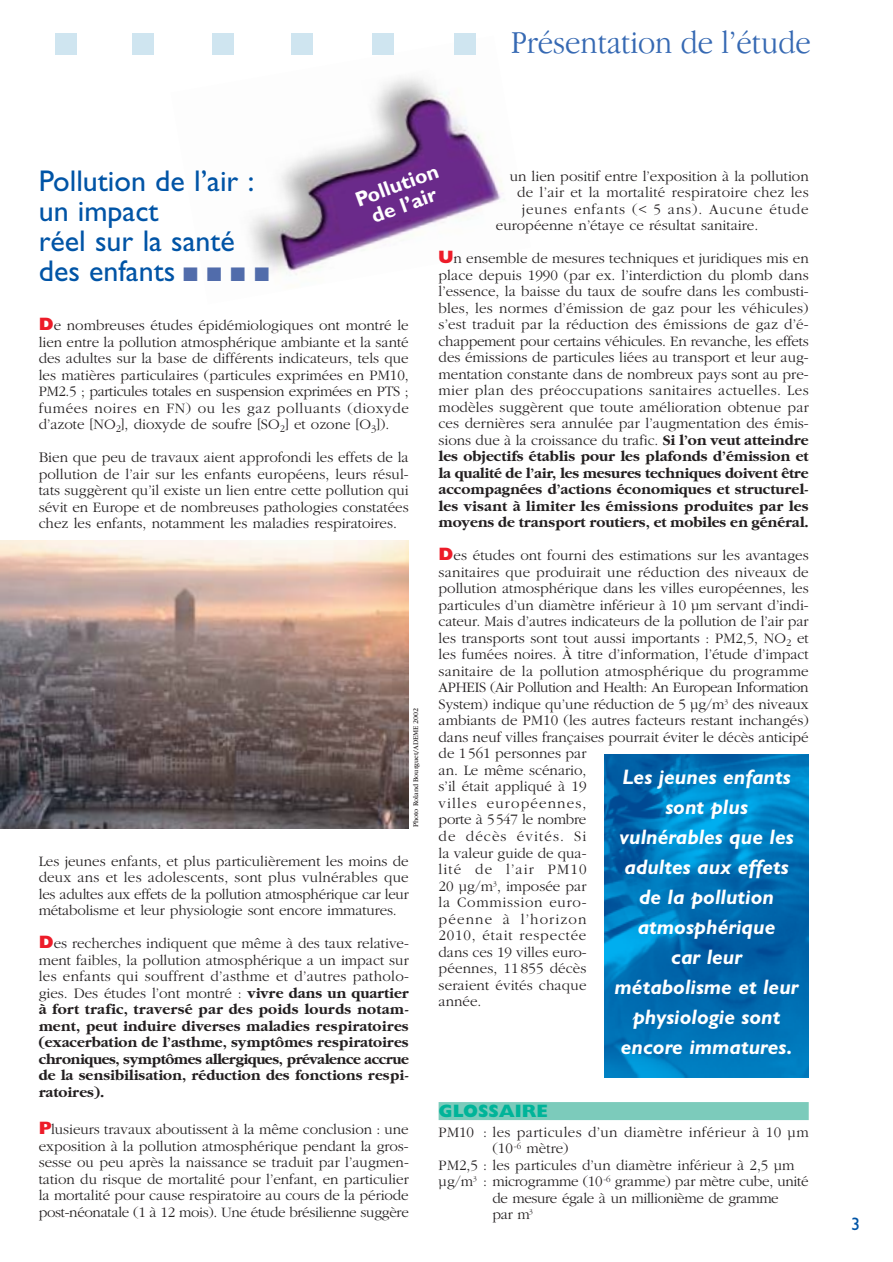
<style>
.page{position:relative;width:893px;height:1262px;background:#fff}
.page>*{position:absolute;margin:0;border:0;box-sizing:border-box;transform-origin:0 0}
.t1{font:300 33px "Garamond IT Cby BT";letter-spacing:-.005em;color:#3669b3;scale:.93 1}
.t2{font:30px/30px "Gill Sans";color:#0054a6}
.t3{font:italic 700 21px/30px "Gill Sans";color:#fff;text-align:center}
.t4{font:700 21px/21px "Gill Sans";color:#fff;text-align:center}
.t5{font:800 18px "Gill Sans";color:#00b499}
.t6{font:18px "Gill Sans";color:#0054a6}
.t7{font:300 15px/16.5px "Garamond";color:#231f20;text-align:justify}
.t8{font:700 15px/16.5px "Garamond";color:#231f20;text-align:justify}
.t9{font:300 15px "Garamond";letter-spacing:.025em;color:#231f20}
.t10{font:300 15px "Garamond";letter-spacing:.02em;color:#231f20}
.t11{font:300 15px "Garamond";letter-spacing:-.025em;color:#231f20}
.t12{font:300 15px "Garamond";letter-spacing:.055em;color:#231f20}
.t13{font:7.5px "Garamond";color:#231f20}
.s1{color:#516cab}
.s2{font-family:"Gill Sans";font-weight:800;font-size:18px;color:#ed1c29}
.s3{font-weight:700}
.s4{font-weight:300}
</style>
<div class="page">
<img style="left:212px;top:36px;width:293px;height:239px">
<div style="left:56px;top:33px;width:21px;height:21px;background:#cfe5f0"></div>
<div style="left:132px;top:33px;width:21px;height:21px;background:#cfe5f0"></div>
<img style="left:0;top:540px;width:409px;height:288px">
<div style="left:438px;top:1102px;width:370px;height:18px;background:#7ccbbb"></div>
<img style="left:604px;top:754px;width:204px;height:323px">
<div style="left:212px;top:33px;width:21px;height:21px;background:#cfe5f0"></div>
<div style="left:292px;top:33px;width:21px;height:21px;background:#cfe5f0"></div>
<div style="left:373px;top:33px;width:21px;height:21px;background:#cfe5f0"></div>
<div style="left:454px;top:33px;width:21px;height:21px;background:#cfe5f0"></div>
<h1 class="t1" style="left:511px;top:30px;width:324px">Présentation de l’étude</h1>
<h3 class="t4" style="left:353px;top:192px;width:89px;rotate:-20deg">Pollution de l’air</h3>
<h2 class="t2" style="left:39px;top:169px;width:232px">Pollution de l’air : un impact<br>réel sur la santé des enfants <span class="s1">■</span> <span class="s1">■</span> <span class="s1">■</span> <span class="s1">■</span></h2>
<p class="t7" style="left:39px;top:318px;width:371px"><span class="s2">D</span>e nombreuses études épidémiologiques ont montré le lien entre la pollution atmosphérique ambiante et la santé des adultes sur la base de différents indicateurs, tels que les matières particulaires (particules exprimées en PM10, PM2.5 ; particules totales en suspension exprimées en PTS ; fumées noires en FN) ou les gaz polluants (dioxyde d’azote [NO<sub>2</sub>], dioxyde de soufre [SO<sub>2</sub>] et ozone [O<sub>3</sub>]).</p>
<p class="t7" style="left:39px;top:450px;width:371px">Bien que peu de travaux aient approfondi les effets de la pollution de l’air sur les enfants européens, leurs résul&shy;tats suggèrent qu’il existe un lien entre cette pollution qui sévit en Europe et de nombreuses pathologies constatées chez les enfants, notamment les maladies respiratoires.</p>
<p class="t7" style="left:509px;top:169px;width:300px">un lien positif entre l’exposition à la pollution</p>
<p class="t10" style="left:517px;top:187px;width:293px">de l’air et la mortalité respiratoire chez les</p>
<p class="t12" style="left:522px;top:203px;width:288px">jeunes enfants (&lt; 5 ans). Aucune étude</p>
<p class="t7" style="left:496px;top:218px;width:264px">européenne n’étaye ce résultat sanitaire.</p>
<p class="t7" style="left:438px;top:251px;width:371px"><span class="s2">U</span>n ensemble de mesures techniques et juridiques mis en place depuis 1990 (par ex. l’interdiction du plomb dans l’essence, la baisse du taux de soufre dans les combusti&shy;bles, les normes d’émission de gaz pour les véhicules) s’est traduit par la réduction des émissions de gaz d’é&shy;chappement pour certains véhicules. En revanche, les effets des émissions de particules liées au transport et leur aug&shy;mentation constante dans de nombreux pays sont au pre&shy;mier plan des préoccupations sanitaires actuelles. Les modèles suggèrent que toute amélioration obtenue par ces dernières sera annulée par l’augmentation des émis&shy;sions due à la croissance du trafic. <span class="s3">Si l’on veut atteindre les objectifs établis pour les plafonds d’émission et la qualité de l’air, les mesures techniques doivent être accompagnées d’actions économiques et structurel&shy;les visant à limiter les émissions produites par les moyens de transport routiers, et mobiles en général.</span></p>
<p class="t7" style="left:438px;top:548px;width:371px;text-align:left"><span class="s2">D</span>es études ont fourni des estimations sur les avantages sanitaires que produirait une réduction des niveaux de pollution atmosphérique dans les villes européennes, les particules d’un diamètre inférieur à 10 µm servant d’indi&shy;cateur. Mais d’autres indicateurs de la pollution de l’air par les transports sont tout aussi importants : PM2,5, NO<sub>2</sub> et les fumées noires. À titre d’information, l’étude d’impact sanitaire de la pollution atmosphérique du programme APHEIS (Air Pollution and Health: An European Information System) indique qu’une réduction de 5 µg/m<sup>3</sup> des niveaux ambiants de PM10 (les autres facteurs restant inchangés) dans neuf villes françaises pourrait éviter le décès anticipé de 1561 personnes par<br>an. Le même scénario,<br>s’il était appliqué à 19<br>villes européennes,<br>porte à 5547 le nombre<br>de décès évités. Si<br>la valeur guide de qua-<br>lité de l’air PM10<br>20 µg/m<sup>3</sup>, imposée par<br>la Commission euro-<br>péenne à l’horizon<br>2010, était respectée<br>dans ces 19 villes euro-<br>péennes, 11855 décès<br>seraient évités chaque<br>année.</p>
<p class="t13" style="left:413px;top:827px;width:121px;rotate:-90deg">Photo Roland Bourguet/ADEME 2002</p>
<h3 class="t3" style="left:614px;top:764px;width:185px">Les jeunes enfants sont plus vulnérables que les adultes aux effets de la pollution atmosphérique<br>car leur métabolisme et leur physiologie sont encore immatures.</h3>
<p class="t7" style="left:39px;top:854px;width:371px">Les jeunes enfants, et plus particulièrement les moins de deux ans et les adolescents, sont plus vulnérables que les adultes aux effets de la pollution atmosphérique car leur métabolisme et leur physiologie sont encore immatures.</p>
<p class="t8" style="left:39px;top:936px;width:371px"><span class="s2">D</span><span class="s4">es recherches indiquent que même à des taux relative&shy;ment faibles, la pollution atmosphérique a un impact sur les enfants qui souffrent d’asthme et d’autres patholo&shy;gies. Des études l’ont montré :</span> vivre dans un quartier à fort trafic, traversé par des poids lourds notam&shy;ment, peut induire diverses maladies respiratoires (exacerbation de l’asthme, symptômes respiratoires chroniques, symptômes allergiques, prévalence accrue de la sensibilisation, réduction des fonctions respi&shy;ratoires).</p>
<p class="t7" style="left:39px;top:1122px;width:371px"><span class="s2">P</span>lusieurs travaux aboutissent à la même conclusion : une exposition à la pollution atmosphérique pendant la gros&shy;sesse ou peu après la naissance se traduit par l’augmen&shy;tation du risque de mortalité pour l’enfant, en particulier la mortalité pour cause respiratoire au cours de la période post-néonatale (1 à 12 mois). Une étude brésilienne suggère</p>
<p class="t5" style="left:438px;top:1104px;width:111px">GLOSSAIRE</p>
<p class="t9" style="left:438px;top:1126px;width:371px">PM10 : les particules d’un diamètre inférieur à 10 µm</p>
<p class="t7" style="left:492px;top:1141px;width:78px">(10<sup>-6</sup> mètre)</p>
<p class="t7" style="left:438px;top:1157px;width:357px">PM2,5 : les particules d’un diamètre inférieur à 2,5 µm</p>
<p class="t7" style="left:438px;top:1174px;width:371px">µg/m<sup>3</sup> : microgramme (10<sup>-6</sup> gramme) par mètre cube, unité</p>
<p class="t11" style="left:492px;top:1192px;width:288px">de mesure égale à un millionième de gramme</p>
<p class="t7" style="left:492px;top:1207px;width:42px">par m<sup>3</sup></p>
<p class="t6" style="left:851px;top:1217px;width:10px">3</p>
</div>
